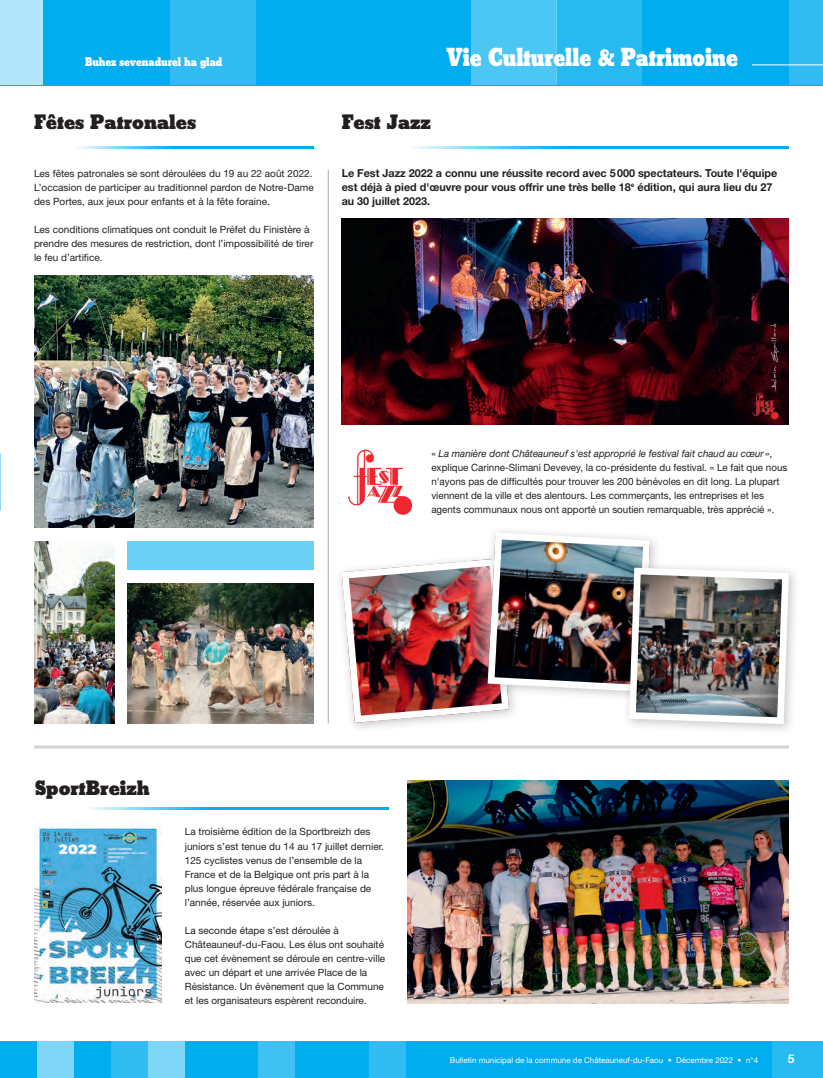
<style>
.page{position:relative;width:823px;height:1078px;background:#fff}
.page>*{position:absolute;margin:0;border:0;box-sizing:border-box;transform-origin:0 0}
.t1{font:700 25px "Beton CG Extra";color:#fff;scale:.85 1}
.t2{font:700 20px "Beton CG Extra";color:#231f20}
.t3{font:700 12px "Beton CG Extra";color:#fff;scale:.85 1}
.t4{font:700 12px "Helvetica Neue LT Std";color:#fff}
.t5{font:700 11px/14px "Helvetica Neue LT Std";color:#231f20}
.t6{font:10px/14px "Helvetica Neue LT Std";color:#231f20}
.t7{font:8px "Helvetica Neue LT Std";color:#fff}
.s1{font-style:italic}
</style>
<div class="page">
<div style="left:0;top:1040px;width:822px;height:37px;background:#00aeef"></div>
<div style="left:37px;top:1040px;width:37px;height:37px;background:#7fd6f6"></div>
<div style="left:111px;top:1040px;width:36px;height:37px;background:#32bdf2"></div>
<div style="left:147px;top:1040px;width:37px;height:37px;background:#7fd6f6"></div>
<div style="left:258px;top:1040px;width:37px;height:37px;background:#3fc2f2"></div>
<div style="left:369px;top:1040px;width:36px;height:37px;background:#32bdf2"></div>
<div style="left:771px;top:1040px;width:51px;height:37px;background:#26baf1"></div>
<div style="left:0;top:0;width:822px;height:85px;background:#00aeef"></div>
<div style="left:788px;top:0;width:34px;height:85px;background:#32bdf2"></div>
<div style="left:556px;top:0;width:85px;height:85px;background:#26baf1"></div>
<div style="left:471px;top:0;width:85px;height:85px;background:#4cc6f3"></div>
<div style="left:0;top:0;width:43px;height:85px;background:#b2e6fa"></div>
<div style="left:170px;top:0;width:85px;height:85px;background:#32bdf2"></div>
<hr style="left:34px;top:146px;width:280px;height:3px;background:#00aeef">
<hr style="left:341px;top:146px;width:447px;height:3px;background:#00aeef">
<hr style="left:34px;top:807px;width:354px;height:3px;background:#00aeef">
<hr style="left:751px;top:64px;width:71px;height:1px;background:#fff">
<img style="left:407px;top:780px;width:381px;height:223px">
<img style="left:34px;top:823px;width:127px;height:179px">
<hr style="left:34px;top:745px;width:754px;height:3px;background:#d1d2d4">
<img style="left:34px;top:275px;width:280px;height:252px">
<hr style="left:328px;top:170px;width:1px;height:553px;background:#a8a9ad">
<img style="left:34px;top:541px;width:80px;height:182px">
<img style="left:127px;top:583px;width:187px;height:140px">
<div style="left:334px;top:551px;width:186px;height:182px;background:#231f20;opacity:.25"></div>
<img style="left:341px;top:558px;width:167px;height:164px">
<div style="left:342px;top:559px;width:166px;height:163px;border:7px solid #fff;border-radius:13px"></div>
<div style="left:480px;top:525px;width:181px;height:177px;background:#231f20;opacity:.25"></div>
<img style="left:487px;top:536px;width:162px;height:152px">
<div style="left:487px;top:532px;width:162px;height:159px;border:7px solid #fff;border-radius:8px"></div>
<div style="left:621px;top:560px;width:178px;height:175px;background:#231f20;opacity:.25"></div>
<img style="left:636px;top:575px;width:144px;height:140px">
<div style="left:628px;top:567px;width:160px;height:156px;border:7px solid #fff;border-radius:5px"></div>
<img style="left:341px;top:219px;width:447px;height:205px">
<img style="left:348px;top:449px;width:65px;height:66px">
<div style="left:127px;top:541px;width:187px;height:28px;background:#6bcff6"></div>
<p class="t3" style="left:85px;top:54px;width:163px">Buhez sevenadurel ha glad</p>
<h1 class="t1" style="left:446px;top:41px;width:344px">Vie Culturelle &amp; Patrimoine</h1>
<h2 class="t2" style="left:34px;top:109px;width:164px">Fêtes Patronales</h2>
<h2 class="t2" style="left:341px;top:109px;width:90px">Fest Jazz</h2>
<p class="t6" style="left:34px;top:166px;width:281px">Les fêtes patronales se sont déroulées du 19 au 22 août 2022.<br>L’occasion de participer au traditionnel pardon de Notre-Dame des Portes, aux jeux pour enfants et à la fête foraine.</p>
<p class="t6" style="left:34px;top:222px;width:280px">Les conditions climatiques ont conduit le Préfet du Finistère à prendre des mesures de restriction, dont l’impossibilité de tirer le feu d’artifice.</p>
<p class="t5" style="left:341px;top:166px;width:437px">Le Fest Jazz 2022 a connu une réussite record avec 5000 spectateurs. Toute l'équipe est déjà à pied d'œuvre pour vous offrir une très belle 18<sup>e</sup> édition, qui aura lieu du 27 au 30 juillet 2023.</p>
<p class="t6" style="left:431px;top:446px;width:357px">« <span class="s1">La manière dont Châteauneuf s'est approprié le festival fait chaud au cœur</span> », explique Carinne-Slimani Devevey, la co-présidente du festival. « Le fait que nous n'ayons pas de difficultés pour trouver les 200 bénévoles en dit long. La plupart viennent de la ville et des alentours. Les commerçants, les entreprises et les agents communaux nous ont apporté un soutien remarquable, très apprécié ».</p>
<h2 class="t2" style="left:35px;top:774px;width:116px">SportBreizh</h2>
<p class="t6" style="left:185px;top:824px;width:200px">La troisième édition de la Sportbreizh des juniors s’est tenue du 14 au 17 juillet dernier.<br>125 cyclistes venus de l’ensemble de la France et de la Belgique ont pris part à la plus longue épreuve fédérale française de l’année, réservée aux juniors.</p>
<p class="t6" style="left:185px;top:922px;width:202px">La seconde étape s’est déroulée à Châteauneuf-du-Faou. Les élus ont souhaité que cet évènement se déroule en centre-ville avec un départ et une arrivée Place de la Résistance. Un évènement que la Commune et les organisateurs espèrent reconduire.</p>
<p class="t7" style="left:449px;top:1055px;width:309px">Bulletin municipal de la commune de Châteauneuf-du-Faou • Décembre 2022 • n°4</p>
<p class="t4" style="left:787px;top:1050px;width:8px">5</p>
</div>
